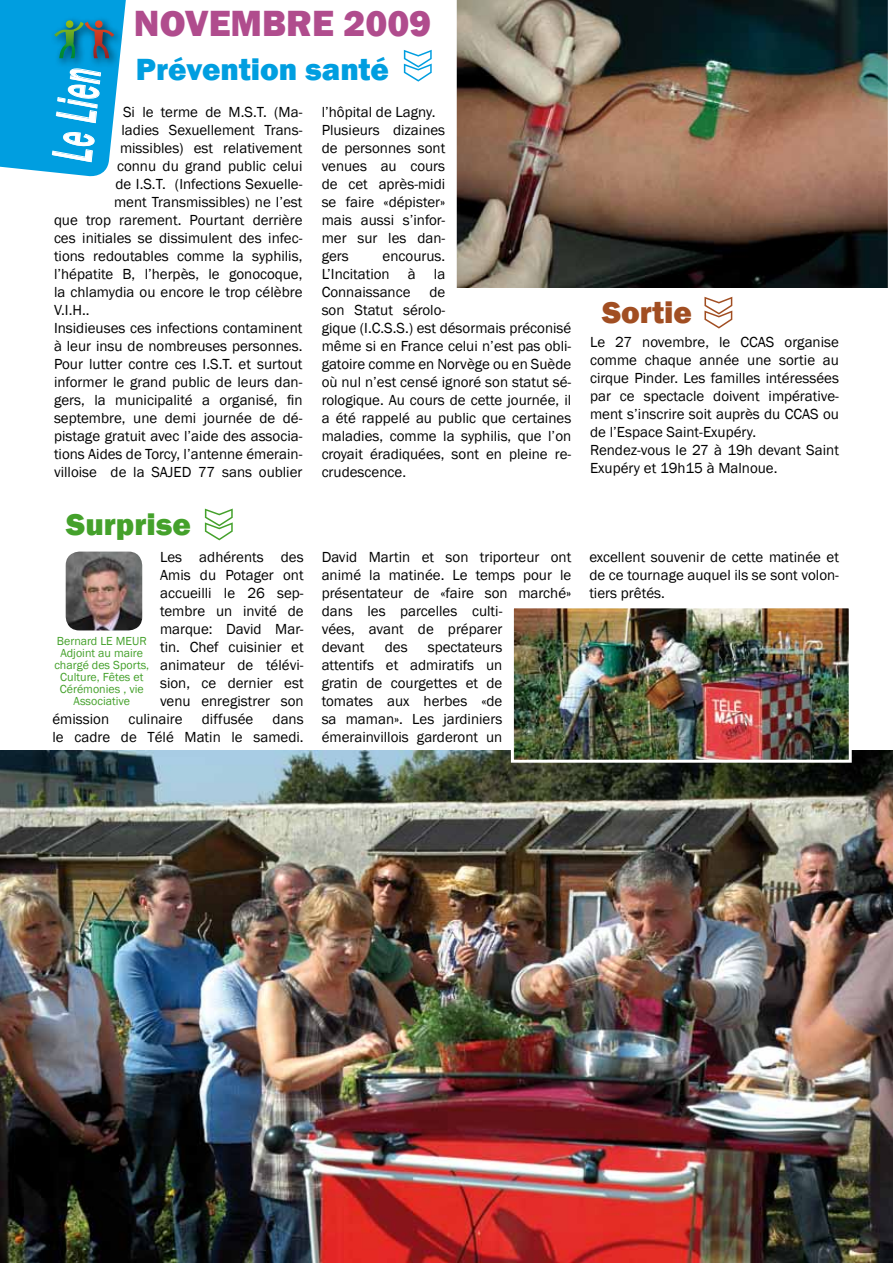
<style>
.page{position:relative;width:893px;height:1263px;background:#fff}
.page>*{position:absolute;margin:0;border:0;box-sizing:border-box;transform-origin:0 0}
.t1{font:800 90px "Franklin Gothic";color:#fff}
.t2{font:italic 500 58.8px "Franklin Gothic";color:#fff;scale:.46 1}
.t3{font:800 37.5px "Franklin Gothic";color:#b04c8d}
.t4{font:800 31.5px "Franklin Gothic";color:#009ee0}
.t5{font:800 31.5px "Franklin Gothic";color:#44a12b}
.t6{font:800 31.5px "Franklin Gothic";color:#a14e22}
.t7{font:15px/18px "Franklin Gothic";color:#000}
.t8{font:12px/12px "Franklin Gothic";color:#44a12b;text-align:center}
</style>
<div class="page">
<img style="left:456px;top:0;width:432px;height:288px">
<svg style="left:204px;top:508px;width:29px;height:33px"></svg>
<svg style="left:704px;top:296px;width:29px;height:33px"></svg>
<svg style="left:0;top:0;width:126px;height:177px;background:#25a6db"></svg>
<img style="left:0;top:750px;width:893px;height:513px">
<img style="left:515px;top:609px;width:333px;height:150px">
<div style="left:511px;top:605px;width:341px;height:158px;border:3px solid #fff"></div>
<svg style="left:403px;top:49px;width:29px;height:33px"></svg>
<img style="left:66px;top:552px;width:76px;height:78px">
<h3 class="t3" style="left:134px;top:0;width:299px">NOVEMBRE 2009</h3>
<h3 class="t4" style="left:136px;top:49px;width:255px">Prévention santé</h3>
<h1 class="t1" style="left:351px;top:83px;width:35px;rotate:-90deg">«</h1>
<h2 class="t2" style="left:36px;top:157px;width:204px;rotate:-84deg">Le Lien</h2>
<p class="t7" style="left:322px;top:104px;width:125px">l’hôpital de Lagny.<br>Plusieurs dizaines de personnes sont venues au cours de cet après-midi se faire «dépister» mais aussi s’infor&shy;mer sur les dan&shy;gers</p>
<p class="t7" style="left:123px;top:104px;width:181px">Si le terme de M.S.T. (Ma-</p>
<p class="t7" style="left:122px;top:122px;width:182px">ladies Sexuellement Trans-</p>
<p class="t7" style="left:120px;top:140px;width:184px">missibles) est relativement</p>
<p class="t7" style="left:117px;top:158px;width:187px">connu du grand public celui</p>
<p class="t7" style="left:115px;top:176px;width:188px">de I.S.T. (Infections Sexuelle-</p>
<p class="t7" style="left:114px;top:194px;width:190px">ment Transmissibles) ne l’est</p>
<p class="t7" style="left:54px;top:212px;width:250px">que trop rarement. Pourtant derrière</p>
<p class="t7" style="left:54px;top:230px;width:250px">ces initiales se dissimulent des infec-</p>
<p class="t7" style="left:54px;top:248px;width:250px">tions redoutables comme la syphilis,</p>
<p class="t7" style="left:54px;top:266px;width:250px">l’hépatite B, l’herpès, le gonocoque,</p>
<p class="t7" style="left:54px;top:284px;width:250px">la chlamydia ou encore le trop célèbre</p>
<p class="t7" style="left:54px;top:302px;width:37px">V.I.H..</p>
<p class="t7" style="left:54px;top:320px;width:250px">Insidieuses ces infections contaminent</p>
<p class="t7" style="left:54px;top:338px;width:250px">à leur insu de nombreuses personnes.</p>
<p class="t7" style="left:54px;top:356px;width:250px">Pour lutter contre ces I.S.T. et surtout</p>
<p class="t7" style="left:54px;top:374px;width:250px">informer le grand public de leurs dan-</p>
<p class="t7" style="left:54px;top:392px;width:250px">gers, la municipalité a organisé, fin</p>
<p class="t7" style="left:54px;top:410px;width:250px">septembre, une demi journée de dé-</p>
<p class="t7" style="left:54px;top:428px;width:250px">pistage gratuit avec l’aide des associa-</p>
<p class="t7" style="left:54px;top:446px;width:250px">tions Aides de Torcy, l’antenne émerain-</p>
<p class="t7" style="left:54px;top:464px;width:250px">villoise de la SAJED 77 sans oublier</p>
<p class="t7" style="left:322px;top:248px;width:125px;text-align:justify;text-indent:61px">encourus.<br>L’Incitation à la Connaissance</p>
<p class="t7" style="left:322px;top:284px;width:251px;text-indent:108px">de<br>son Statut sérolo-<br>gique (I.C.S.S.) est désormais préconisé même si en France celui n’est pas obli&shy;gatoire comme en Norvège ou en Suède où nul n’est censé ignoré son statut sé&shy;rologique. Au cours de cette journée, il a été rappelé au public que certaines maladies, comme la syphilis, que l’on croyait éradiquées, sont en pleine re&shy;crudescence.</p>
<h3 class="t5" style="left:66px;top:504px;width:126px">Surprise</h3>
<h1 class="t1" style="left:152px;top:541px;width:35px;rotate:-90deg">«</h1>
<p class="t8" style="left:54px;top:635px;width:96px">Bernard LE MEUR<br>Adjoint au maire chargé des Sports,<br>Culture, Fêtes et<br>Cérémonies , vie<br>Associative</p>
<p class="t7" style="left:160px;top:548px;width:145px;text-align:justify">Les adhérents des Amis du Potager ont accueilli le 26 sep&shy;tembre un invité de marque: David Mar&shy;tin. Chef cuisinier et animateur de télévi&shy;sion, ce dernier est venu enregistrer son</p>
<p class="t7" style="left:53px;top:710px;width:58px">émission</p>
<p class="t7" style="left:128px;top:710px;width:56px">culinaire</p>
<p class="t7" style="left:202px;top:710px;width:53px">diffusée</p>
<p class="t7" style="left:53px;top:710px;width:253px;text-align:right">dans<br>le cadre de Télé Matin le samedi.</p>
<p class="t7" style="left:322px;top:548px;width:251px">David Martin et son triporteur ont animé la matinée. Le temps pour le présentateur de «faire son marché» dans les parcelles culti-<br>vées, avant de préparer<br>devant</p>
<p class="t7" style="left:385px;top:638px;width:24px">des</p>
<p class="t7" style="left:322px;top:638px;width:182px;text-align:justify;text-indent:106px">spectateurs attentifs et admiratifs un gratin de courgettes et de tomates aux herbes «de sa maman». Les jardiniers émerainvillois garderont un</p>
<h3 class="t6" style="left:602px;top:292px;width:92px">Sortie</h3>
<h1 class="t1" style="left:652px;top:329px;width:35px;rotate:-90deg">«</h1>
<p class="t7" style="left:590px;top:333px;width:250px">Le 27 novembre, le CCAS organise comme chaque année une sortie au cirque Pinder. Les familles intéressées par ce spectacle doivent impérative&shy;ment s’inscrire soit auprès du CCAS ou de l’Espace Saint-Exupéry.<br>Rendez-vous le 27 à 19h devant Saint Exupéry et 19h15 à Malnoue.</p>
<p class="t7" style="left:589px;top:548px;width:251px;text-align:justify">excellent souvenir de cette matinée et de ce tournage auquel ils se sont volon&shy;tiers prêtés.</p>
</div>
